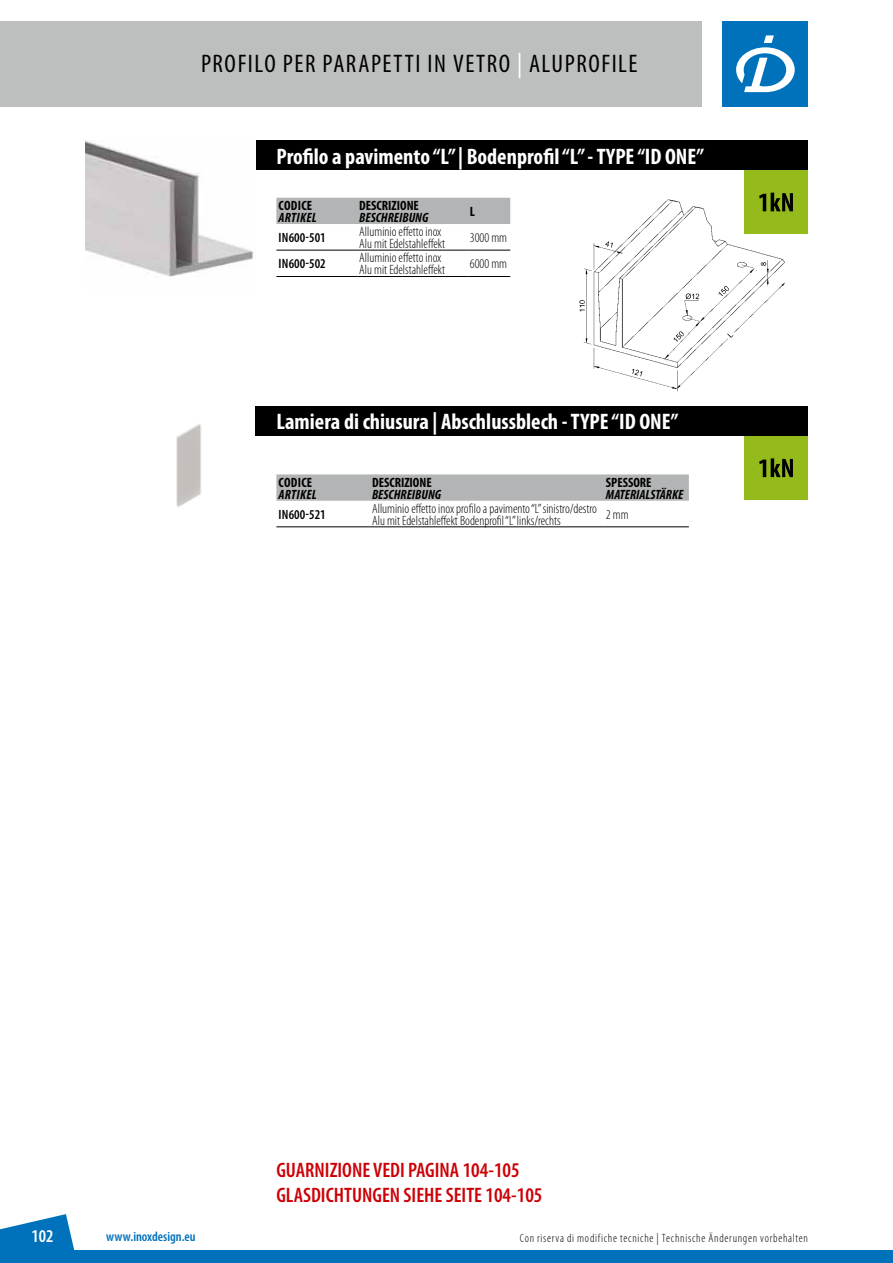
<style>
.page{position:relative;width:893px;height:1263px;background:#fff}
.page>*{position:absolute;margin:0;border:0;box-sizing:border-box;transform-origin:0 0}
.t1{font:condensed 25.5px "Myriad Pro";letter-spacing:.06em;color:#000}
.t2{font:700 condensed 22.5px "Myriad Pro";color:#fff}
.t3{font:600 condensed 21px/25.5px "Myriad Pro";color:#cc0106}
.t4{font:600 condensed 18px "Myriad Pro";color:#fff}
.t5{font:300 condensed 13.5px/12px "Myriad Pro";color:#000}
.t6{font:700 condensed 13.5px "Myriad Pro";color:#000}
.t7{font:italic 700 condensed 13.5px "Myriad Pro";color:#000}
.t8{font:600 condensed 13.5px "Myriad Pro";color:#000}
.t9{font:600 condensed 13.5px "Myriad Pro";color:#0071bb}
.t10{font:italic 700 condensed 13.5px "Myriad Pro";letter-spacing:.02em;color:#000}
.t11{font:300 condensed 12px "Myriad Pro";letter-spacing:.06em;color:#000}
.s1{color:#fff}
</style>
<div class="page">
<svg style="left:0;top:1214px;width:75px;height:36px"></svg>
<div style="left:0;top:21px;width:702px;height:85px;background:#bdbebe"></div>
<div style="left:0;top:1250px;width:893px;height:13px;background:#0071bb"></div>
<div style="left:723px;top:21px;width:85px;height:85px;background:#0071bb"></div>
<svg style="left:736px;top:35px;width:59px;height:57px"></svg>
<div style="left:255px;top:140px;width:553px;height:30px;background:#000"></div>
<svg style="left:276px;top:198px;width:234px;height:52px"></svg>
<hr style="left:276px;top:250px;width:81px;height:1px;background:#000">
<hr style="left:276px;top:276px;width:81px;height:1px;background:#000">
<hr style="left:357px;top:250px;width:111px;height:1px;background:#000">
<hr style="left:468px;top:250px;width:42px;height:1px;background:#000">
<hr style="left:357px;top:276px;width:111px;height:1px;background:#000">
<hr style="left:468px;top:276px;width:42px;height:1px;background:#000">
<img style="left:579px;top:199px;width:206px;height:193px">
<img style="left:85px;top:140px;width:169px;height:137px">
<div style="left:744px;top:170px;width:64px;height:64px;background:#94ba1c"></div>
<svg style="left:759px;top:193px;width:34px;height:18px"></svg>
<div style="left:744px;top:436px;width:64px;height:64px;background:#94ba1c"></div>
<svg style="left:759px;top:458px;width:34px;height:19px"></svg>
<div style="left:255px;top:406px;width:553px;height:30px;background:#000"></div>
<img style="left:176px;top:424px;width:25px;height:83px">
<svg style="left:276px;top:474px;width:413px;height:27px;background:#b5b6b7"></svg>
<hr style="left:276px;top:526px;width:94px;height:1px;background:#000">
<hr style="left:370px;top:526px;width:234px;height:1px;background:#000">
<hr style="left:604px;top:526px;width:85px;height:1px;background:#000">
<h1 class="t1" style="left:201px;top:48px;width:438px">PROFILO PER PARAPETTI IN VETRO <span class="s1">|</span> ALUPROFILE</h1>
<h2 class="t2" style="left:276px;top:142px;width:429px">Profilo a pavimento “L” | Bodenprofil “L” - TYPE “ID ONE”</h2>
<p class="t6" style="left:279px;top:197px;width:35px">CODICE</p>
<p class="t10" style="left:279px;top:209px;width:39px">ARTIKEL</p>
<p class="t6" style="left:359px;top:197px;width:61px">DESCRIZIONE</p>
<p class="t7" style="left:359px;top:209px;width:71px">BESCHREIBUNG</p>
<p class="t6" style="left:470px;top:203px;width:7px">L</p>
<p class="t8" style="left:279px;top:229px;width:49px">IN600-501</p>
<p class="t5" style="left:359px;top:226px;width:87px">Alluminio effetto inox<br>Alu mit Edelstahleffekt</p>
<p class="t5" style="left:470px;top:232px;width:39px">3000 mm</p>
<p class="t8" style="left:279px;top:256px;width:49px">IN600-502</p>
<p class="t5" style="left:359px;top:252px;width:87px">Alluminio effetto inox<br>Alu mit Edelstahleffekt</p>
<p class="t5" style="left:470px;top:258px;width:39px">6000 mm</p>
<h2 class="t2" style="left:276px;top:408px;width:403px">Lamiera di chiusura | Abschlussblech - TYPE “ID ONE”</h2>
<p class="t6" style="left:279px;top:474px;width:35px">CODICE</p>
<p class="t10" style="left:279px;top:486px;width:39px">ARTIKEL</p>
<p class="t6" style="left:372px;top:474px;width:61px">DESCRIZIONE</p>
<p class="t7" style="left:372px;top:486px;width:71px">BESCHREIBUNG</p>
<p class="t6" style="left:606px;top:474px;width:47px">SPESSORE</p>
<p class="t7" style="left:606px;top:486px;width:79px">MATERIALSTÄRKE</p>
<p class="t8" style="left:279px;top:506px;width:49px">IN600-521</p>
<p class="t5" style="left:372px;top:503px;width:226px">Alluminio effetto inox profilo a pavimento “L” sinistro/destro<br>Alu mit Edelstahleffekt Bodenprofil “L” links/rechts</p>
<p class="t5" style="left:606px;top:509px;width:24px">2 mm</p>
<h3 class="t3" style="left:276px;top:1156px;width:268px">GUARNIZIONE VEDI PAGINA 104-105<br>GLASDICHTUNGEN SIEHE SEITE 104-105</h3>
<h3 class="t4" style="left:32px;top:1225px;width:24px">102</h3>
<p class="t9" style="left:106px;top:1228px;width:91px">www.inoxdesign.eu</p>
<p class="t11" style="left:520px;top:1232px;width:290px">Con riserva di modifiche tecniche | Technische Änderungen vorbehalten</p>
</div>
